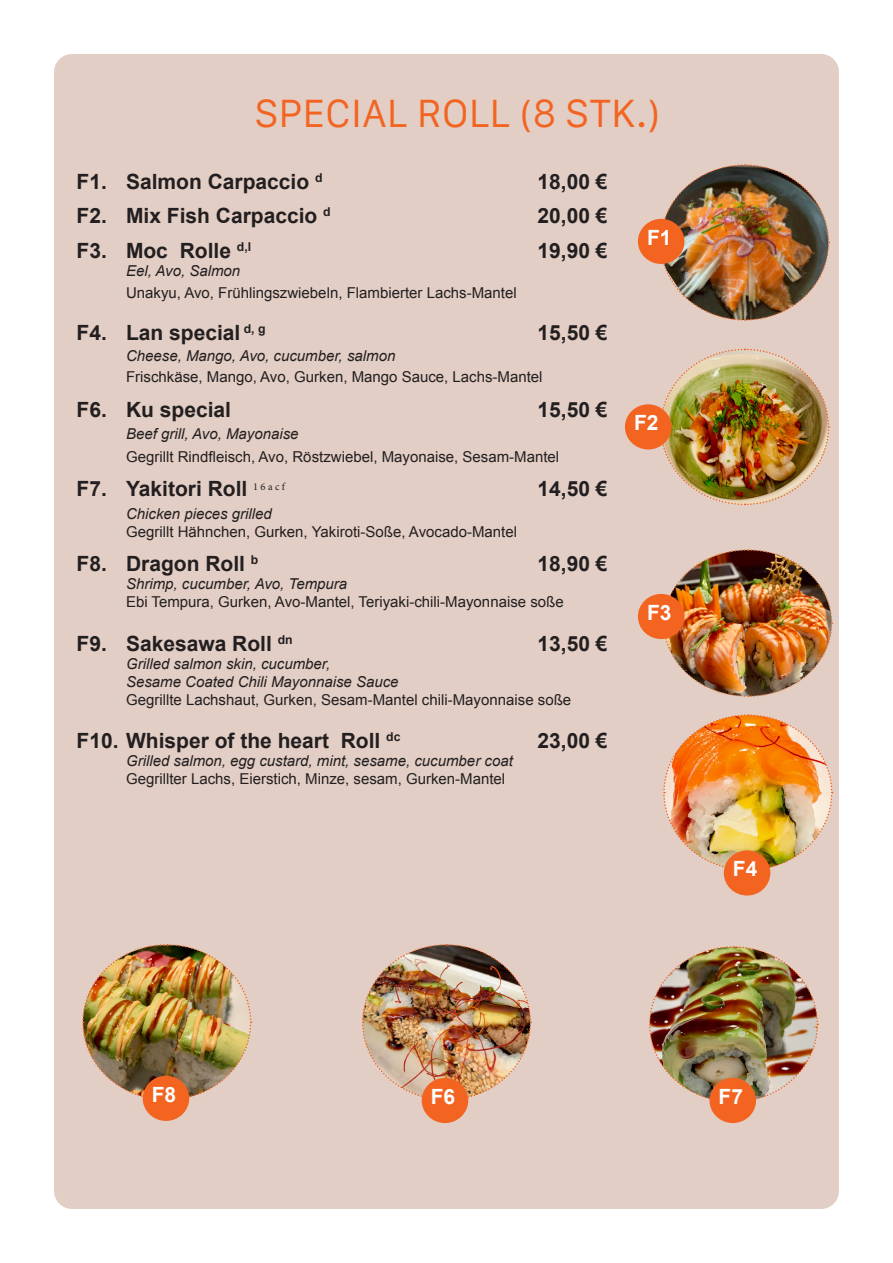
<style>
.page{position:relative;width:893px;height:1263px;background:#fff}
.page>*{position:absolute;margin:0;border:0;box-sizing:border-box;transform-origin:0 0}
.t1{font:37.5px "Galvji";color:#f36421}
.t2{font:700 21px "Arial";color:#231f20}
.t3{font:700 21px "Arial";color:#fbfdfe}
.t4{font:15px "Arial";color:#231f20}
.t5{font:italic 15px/18px "Arial";color:#231f20}
</style>
<div class="page">
<div style="left:54px;top:54px;width:785px;height:1155px;background:#e2cec5;border-radius:18px"></div>
<img style="left:659px;top:164px;width:171px;height:157px">
<div style="left:638px;top:219px;width:46px;height:45px;background:#f36421;border-radius:50%"></div>
<img style="left:82px;top:944px;width:170px;height:157px">
<div style="left:143px;top:1076px;width:46px;height:45px;background:#f36421;border-radius:50%"></div>
<img style="left:362px;top:944px;width:170px;height:157px">
<div style="left:422px;top:1078px;width:46px;height:45px;background:#f36421;border-radius:50%"></div>
<img style="left:663px;top:714px;width:170px;height:158px">
<div style="left:724px;top:850px;width:46px;height:45px;background:#f36421;border-radius:50%"></div>
<img style="left:665px;top:549px;width:168px;height:148px">
<div style="left:638px;top:594px;width:46px;height:45px;background:#f36421;border-radius:50%"></div>
<img style="left:649px;top:946px;width:170px;height:154px">
<div style="left:709px;top:1078px;width:47px;height:45px;background:#f36421;border-radius:50%"></div>
<img style="left:659px;top:348px;width:171px;height:158px">
<div style="left:625px;top:404px;width:46px;height:45px;background:#f36421;border-radius:50%"></div>
<h1 class="t1" style="left:255px;top:93px;width:407px">SPECIAL ROLL (8 STK.)</h1>
<h2 class="t2" style="left:76px;top:167px;width:248px">F1. Salmon Carpaccio <sup>d</sup></h2>
<h2 class="t2" style="left:537px;top:167px;width:72px">18,00 €</h2>
<h2 class="t2" style="left:77px;top:202px;width:256px">F2. Mix Fish Carpaccio <sup>d</sup></h2>
<h2 class="t2" style="left:537px;top:202px;width:72px">20,00 €</h2>
<h2 class="t2" style="left:76px;top:236px;width:176px">F3. Moc Rolle <sup>d,l</sup></h2>
<h2 class="t2" style="left:537px;top:236px;width:72px">19,90 €</h2>
<p class="t5" style="left:126px;top:262px;width:116px">Eel, Avo, Salmon</p>
<p class="t4" style="left:126px;top:283px;width:392px">Unakyu, Avo, Frühlingszwiebeln, Flambierter Lachs-Mantel</p>
<h2 class="t2" style="left:76px;top:319px;width:191px">F4. Lan special <sup>d,</sup> <sup>g</sup></h2>
<h2 class="t2" style="left:537px;top:319px;width:72px">15,50 €</h2>
<p class="t5" style="left:126px;top:347px;width:271px">Cheese, Mango, Avo, cucumber, salmon</p>
<p class="t4" style="left:126px;top:367px;width:418px">Frischkäse, Mango, Avo, Gurken, Mango Sauce, Lachs-Mantel</p>
<h2 class="t2" style="left:76px;top:395px;width:156px">F6. Ku special</h2>
<h2 class="t2" style="left:537px;top:395px;width:72px">15,50 €</h2>
<p class="t5" style="left:126px;top:425px;width:174px">Beef grill, Avo, Mayonaise</p>
<p class="t4" style="left:126px;top:447px;width:435px">Gegrillt Rindfleisch, Avo, Röstzwiebel, Mayonaise, Sesam-Mantel</p>
<h2 class="t2" style="left:76px;top:475px;width:210px">F7. Yakitori Roll <sup>1</sup> <sup>6</sup> <sup>a</sup> <sup>c</sup> <sup>f</sup></h2>
<h2 class="t2" style="left:537px;top:475px;width:72px">14,50 €</h2>
<p class="t5" style="left:126px;top:505px;width:147px">Chicken pieces grilled</p>
<p class="t4" style="left:126px;top:522px;width:393px">Gegrillt Hähnchen, Gurken, Yakiroti-Soße, Avocado-Mantel</p>
<h2 class="t2" style="left:76px;top:550px;width:183px">F8. Dragon Roll <sup>b</sup></h2>
<h2 class="t2" style="left:537px;top:550px;width:72px">18,90 €</h2>
<p class="t5" style="left:126px;top:575px;width:223px">Shrimp, cucumber, Avo, Tempura</p>
<p class="t4" style="left:126px;top:592px;width:439px">Ebi Tempura, Gurken, Avo-Mantel, Teriyaki-chili-Mayonnaise soße</p>
<h2 class="t2" style="left:76px;top:629px;width:218px">F9. Sakesawa Roll <sup>dn</sup></h2>
<h2 class="t2" style="left:537px;top:629px;width:72px">13,50 €</h2>
<p class="t5" style="left:126px;top:654px;width:274px">Grilled salmon skin, cucumber,<br>Sesame Coated Chili Mayonnaise Sauce</p>
<p class="t4" style="left:126px;top:689px;width:447px">Gegrillte Lachshaut, Gurken, Sesam-Mantel chili-Mayonnaise soße</p>
<h2 class="t2" style="left:76px;top:726px;width:325px">F10. Whisper of the heart Roll <sup>dc</sup></h2>
<h2 class="t2" style="left:537px;top:726px;width:72px">23,00 €</h2>
<p class="t5" style="left:126px;top:752px;width:388px">Grilled salmon, egg custard, mint, sesame, cucumber coat</p>
<p class="t4" style="left:126px;top:769px;width:381px">Gegrillter Lachs, Eierstich, Minze, sesam, Gurken-Mantel</p>
<h2 class="t3" style="left:647px;top:223px;width:26px">F1</h2>
<h2 class="t3" style="left:634px;top:409px;width:26px">F2</h2>
<h2 class="t3" style="left:647px;top:598px;width:26px">F3</h2>
<h2 class="t3" style="left:733px;top:855px;width:26px">F4</h2>
<h2 class="t3" style="left:152px;top:1080px;width:26px">F8</h2>
<h2 class="t3" style="left:431px;top:1082px;width:26px">F6</h2>
<h2 class="t3" style="left:719px;top:1082px;width:26px">F7</h2>
</div>
